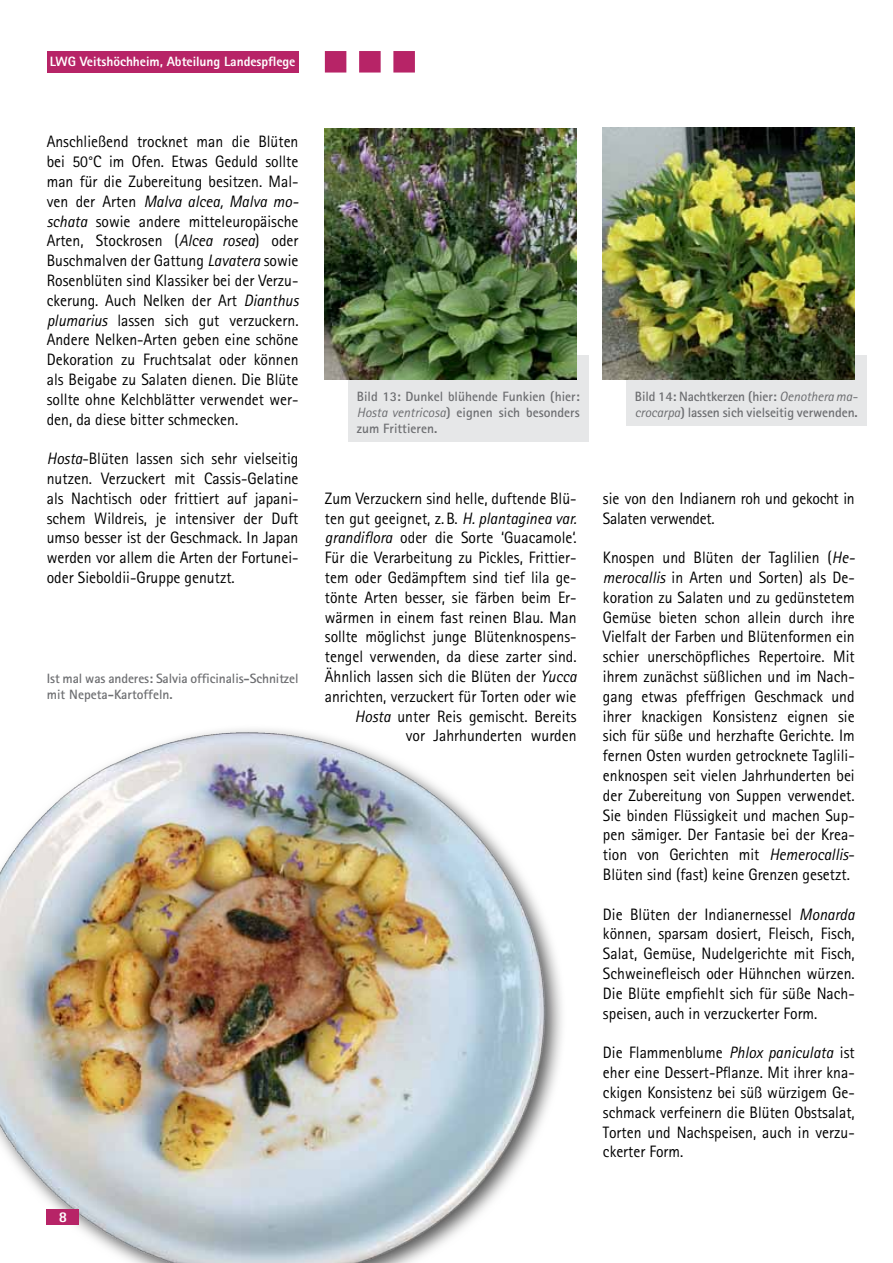
<style>
.page{position:relative;width:893px;height:1263px;background:#fff}
.page>*{position:absolute;margin:0;border:0;box-sizing:border-box;transform-origin:0 0}
.Fließtext{font:16.5px/19.8px "Rotis Sans Serif";color:#000;text-align:justify;scale:.95 1}
.Fließtext-2{font:16.5px/19.8px "Rotis Sans Serif";letter-spacing:-.02em;color:#000;scale:.95 1}
.t1{font:800 15px "Rotis Sans Serif";color:#fff}
.Bildunterzeile{font:700 13.5px/16.2px "Rotis Sans Serif";letter-spacing:-.005em;color:#6d6e71}
.t2{font:800 13.5px "Rotis Sans Serif";letter-spacing:-.005em;color:#fff}
.s1{font-style:italic}
.s2{font-weight:400;font-style:italic}
</style>
<div class="page">
<img style="left:0;top:729px;width:562px;height:534px">
<div style="left:348px;top:355px;width:240px;height:87px;background:#e6e7e8"></div>
<img style="left:325px;top:128px;width:252px;height:251px">
<div style="left:626px;top:355px;width:240px;height:71px;background:#e6e7e8"></div>
<img style="left:603px;top:128px;width:248px;height:251px">
<img style="left:851px;top:127px;width:16px;height:299px">
<div style="left:47px;top:51px;width:251px;height:22px;background:#b72467"></div>
<div style="left:47px;top:1209px;width:32px;height:16px;background:#b72467"></div>
<div style="left:325px;top:51px;width:21px;height:22px;background:#b72467"></div>
<div style="left:359px;top:51px;width:22px;height:22px;background:#b72467;border:3px solid #b72467"></div>
<div style="left:393px;top:51px;width:22px;height:22px;background:#b72467;border:3px solid #b72467"></div>
<p class="t2" style="left:50px;top:53px;width:247px">LWG Veitshöchheim, Abteilung Landespflege</p>
<p class="Fließtext" style="left:47px;top:132px;width:266px;text-align:left">Anschließend trocknet man die Blüten bei 50°C im Ofen. Etwas Geduld sollte man für die Zubereitung besitzen. Mal&shy;ven der Arten <span class="s1">Malva alcea, Malva mo&shy;schata</span> sowie andere mitteleuropäische Arten, Stockrosen (<span class="s1">Alcea rosea</span>) oder Buschmalven der Gattung <span class="s1">Lavatera</span> sowie Rosenblüten sind Klassiker bei der Verzu&shy;ckerung. Auch Nelken der Art <span class="s1">Dianthus plumarius</span> lassen sich gut verzuckern.<br>Andere Nelken-Arten geben eine schöne Dekoration zu Fruchtsalat oder können als Beigabe zu Salaten dienen. Die Blüte sollte ohne Kelchblätter verwendet wer&shy;den, da diese bitter schmecken.</p>
<p class="Fließtext" style="left:47px;top:449px;width:266px"><span class="s1">Hosta</span>-Blüten lassen sich sehr vielseitig nutzen. Verzuckert mit Cassis-Gelatine als Nachtisch oder frittiert auf japani&shy;schem Wildreis, je intensiver der Duft umso besser ist der Geschmack. In Japan werden vor allem die Arten der Fortunei&shy;oder Sieboldii-Gruppe genutzt.</p>
<p class="Bildunterzeile" style="left:47px;top:670px;width:253px">Ist mal was anderes: Salvia officinalis-Schnitzel mit Nepeta-Kartoffeln.</p>
<p class="t1" style="left:59px;top:1207px;width:10px">8</p>
<p class="Bildunterzeile" style="left:357px;top:388px;width:224px;text-align:justify">Bild 13: Dunkel blühende Funkien (hier:<br><span class="s2">Hosta ventricosa</span>) eignen sich besonders zum Frittieren.</p>
<p class="Bildunterzeile" style="left:635px;top:388px;width:224px">Bild 14: Nachtkerzen (hier: <span class="s2">Oenothera ma&shy;crocarpa</span>) lassen sich vielseitig verwenden.</p>
<p class="Fließtext" style="left:325px;top:488px;width:266px;text-align:right">Zum Verzuckern sind helle, duftende Blü&shy;ten gut geeignet, z.B. <span class="s1">H. plantaginea var. grandiflora</span> oder die Sorte ‘Guacamole‘.<br>Für die Verarbeitung zu Pickles, Frittier&shy;tem oder Gedämpftem sind tief lila ge&shy;tönte Arten besser, sie färben beim Er&shy;wärmen in einem fast reinen Blau. Man sollte möglichst junge Blütenknospens&shy;tengel verwenden, da diese zarter sind.<br>Ähnlich lassen sich die Blüten der <span class="s1">Yucca </span>anrichten, verzuckert für Torten oder wie <span class="s1">Hosta</span> unter Reis gemischt. Bereits<br>vor Jahrhunderten wurden</p>
<p class="Fließtext-2" style="left:603px;top:488px;width:266px">sie von den Indianern roh und gekocht in<br>Salaten verwendet.</p>
<p class="Fließtext" style="left:603px;top:548px;width:266px;text-align:left">Knospen und Blüten der Taglilien (<span class="s1">He&shy;merocallis</span> in Arten und Sorten) als De&shy;koration zu Salaten und zu gedünstetem Gemüse bieten schon allein durch ihre Vielfalt der Farben und Blütenformen ein schier unerschöpfliches Repertoire. Mit ihrem zunächst süßlichen und im Nach&shy;gang etwas pfeffrigen Geschmack und ihrer knackigen Konsistenz eignen sie sich für süße und herzhafte Gerichte. Im fernen Osten wurden getrocknete Taglili&shy;enknospen seit vielen Jahrhunderten bei der Zubereitung von Suppen verwendet.<br>Sie binden Flüssigkeit und machen Sup&shy;pen sämiger. Der Fantasie bei der Krea&shy;tion von Gerichten mit <span class="s1">Hemerocallis</span>-Blüten sind (fast) keine Grenzen gesetzt.</p>
<p class="Fließtext" style="left:603px;top:904px;width:266px">Die Blüten der Indianernessel <span class="s1">Monarda </span>können, sparsam dosiert, Fleisch, Fisch, Salat, Gemüse, Nudelgerichte mit Fisch, Schweinefleisch oder Hühnchen würzen.<br>Die Blüte empfiehlt sich für süße Nach&shy;speisen, auch in verzuckerter Form.</p>
<p class="Fließtext" style="left:603px;top:1043px;width:266px">Die Flammenblume <span class="s1">Phlox paniculata</span> ist eher eine Dessert-Pflanze. Mit ihrer kna&shy;ckigen Konsistenz bei süß würzigem Ge&shy;schmack verfeinern die Blüten Obstsalat, Torten und Nachspeisen, auch in verzu&shy;ckerter Form.</p>
</div>
